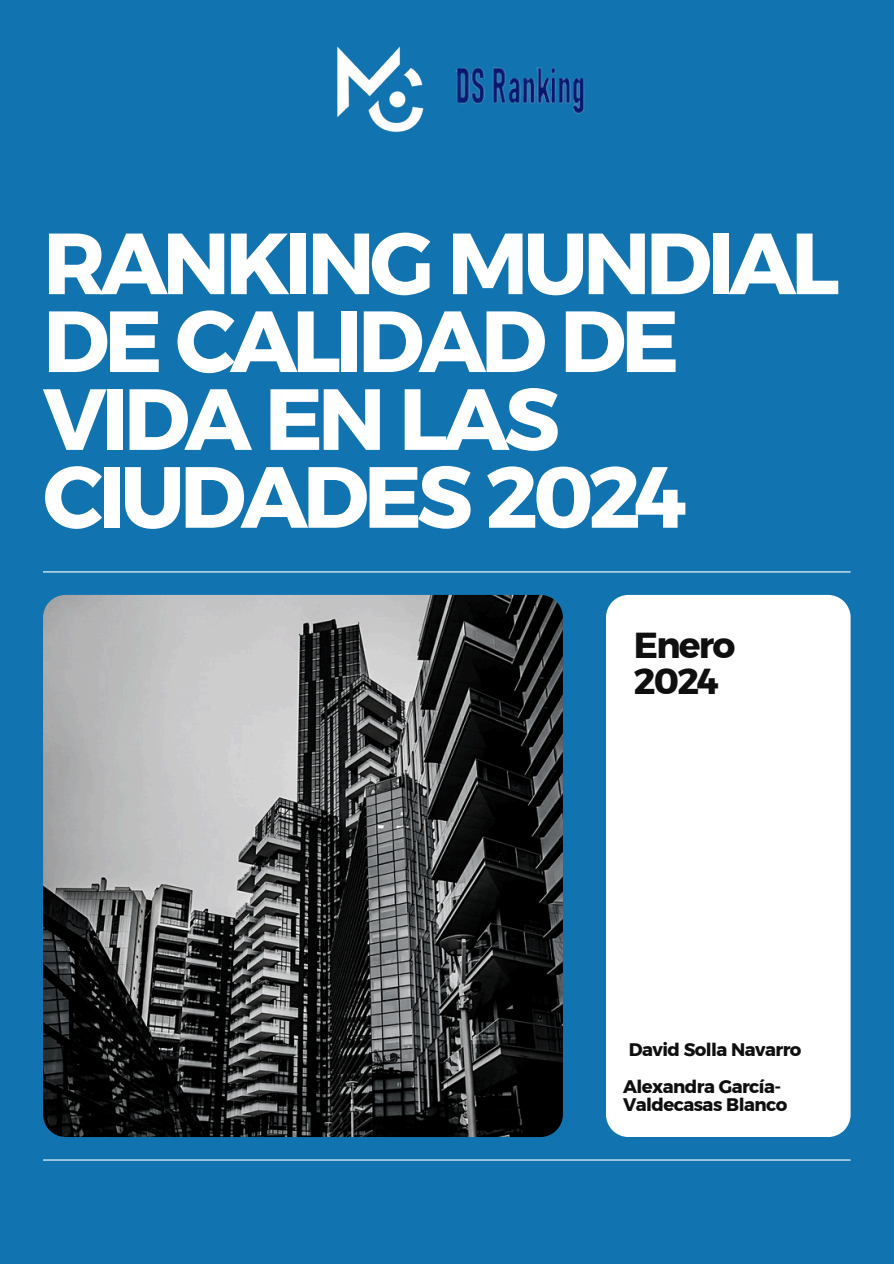
<style>
.page{position:relative;width:894px;height:1264px;background:#fff}
.page>*{position:absolute;margin:0;border:0;box-sizing:border-box;transform-origin:0 0}
.t1{font:86.4px/77.8px "Kief Montaser Bold";letter-spacing:-.06em;color:#fff}
.t2{font:36px/36px "Kief Montaser Bold";letter-spacing:-.05em;color:#0e0f0e}
.t3{font:18.15px/18px "Kief Montaser Bold";letter-spacing:-.03em;color:#0e0f0e}
</style>
<div class="page">
<div style="left:0;top:0;width:893px;height:1263px;background:#1174b0"></div>
<div style="left:606px;top:595px;width:244px;height:541px;background:#fff"></div>
<img style="left:43px;top:595px;width:519px;height:541px;border-radius:22px">
<hr style="left:43px;top:571px;width:807px;height:1px;background:#fff">
<hr style="left:43px;top:1159px;width:807px;height:1px;background:#fff">
<img style="left:337px;top:46px;width:87px;height:86px">
<img style="left:455px;top:67px;width:130px;height:47px">
<p class="t1" style="left:43px;top:224px;width:797px">RANKING MUNDIAL<br>DE CALIDAD DE<br>VIDA EN LAS<br>CIUDADES 2024</p>
<h1 class="t2" style="left:633px;top:626px;width:103px">Enero<br>2024</h1>
<p class="t3" style="left:628px;top:1040px;width:174px">David Solla Navarro</p>
<p class="t3" style="left:622px;top:1077px;width:166px">Alexandra García-<br>Valdecasas Blanco</p>
</div>
